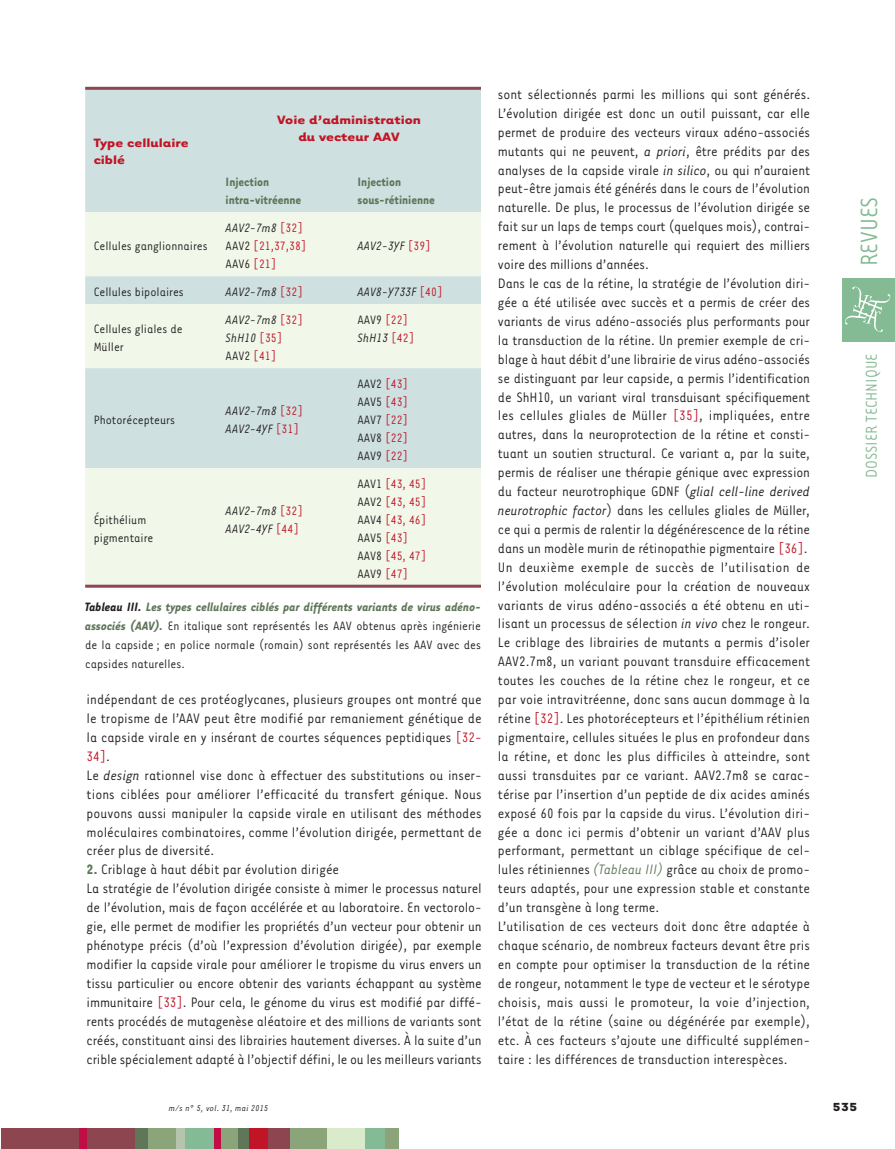
<style>
.page{position:relative;width:895px;height:1149px;background:#fff}
.page>*{position:absolute;margin:0;border:0;box-sizing:border-box;transform-origin:0 0}
.t1{font:27px "Tarzana Narrow";color:#84ba94}
.t2{font:18px "Tarzana Narrow";color:#84ba94}
.t3{font:15.75px/18.9px "Tarzana Narrow";color:#231f20}
.t4{font:13.95px/18px "Tarzana Narrow";color:#231f20}
.t5{font:italic 13.95px/18px "Tarzana Narrow";color:#231f20}
.t6{font:13.95px/18px "Tarzana Narrow";color:#c11527}
.t7{font:700 13.95px/16.8px "Tarzana Wide";color:#c11527}
.t8{font:700 13.95px/18px "Tarzana Narrow";color:#5f7659}
.t9{font:700 13.5px "Tarzana Wide";color:#231f20}
.t10{font:italic 9.75px "Tarzana Narrow";letter-spacing:.025em;color:#231f20}
.s1{font-style:italic;color:#231f20}
.s2{color:#231f20}
.s3{font-style:normal;color:#c11527}
.s4{font-style:normal}
.s5{color:#c11527}
.s6{font-weight:700;font-style:italic}
.s7{font-weight:700;font-style:italic;color:#5f7659}
.s8{font-style:italic}
.s9{font-weight:700;color:#5a7755}
.s10{font-style:italic;color:#5f7659}
</style>
<div class="page">
<div style="left:2px;top:1128px;width:134px;height:20px;background:#8d454f"></div>
<div style="left:236px;top:1128px;width:14px;height:20px;background:#5f7659"></div>
<div style="left:80px;top:1128px;width:7px;height:20px;background:#c10d45"></div>
<div style="left:135px;top:1128px;width:21px;height:20px;background:#5f7659"></div>
<div style="left:148px;top:1128px;width:30px;height:20px;background:#8ba479"></div>
<div style="left:177px;top:1128px;width:8px;height:20px;background:#b6c4ad"></div>
<div style="left:185px;top:1128px;width:29px;height:20px;background:#84ba95"></div>
<div style="left:219px;top:1128px;width:18px;height:20px;background:#8ba479"></div>
<div style="left:214px;top:1128px;width:6px;height:20px;background:#c10d45"></div>
<div style="left:250px;top:1128px;width:27px;height:20px;background:#c11527"></div>
<div style="left:288px;top:1128px;width:39px;height:20px;background:#8ba479"></div>
<div style="left:268px;top:1128px;width:21px;height:20px;background:#8d454f"></div>
<div style="left:327px;top:1128px;width:39px;height:20px;background:#daebcb"></div>
<div style="left:366px;top:1128px;width:20px;height:20px;background:#84ba95"></div>
<div style="left:385px;top:1128px;width:14px;height:20px;background:#8ba479"></div>
<div style="left:841px;top:277px;width:53px;height:64px;background:#84ba94"></div>
<svg style="left:845px;top:286px;width:45px;height:46px"></svg>
<div style="left:85px;top:90px;width:396px;height:122px;background:#cee0e0"></div>
<svg style="left:85px;top:212px;width:396px;height:372px;background:#e5efe6"></svg>
<hr style="left:85px;top:87px;width:396px;height:3px;background:#8d454f">
<hr style="left:85px;top:584px;width:396px;height:3px;background:#8d454f">
<p class="t7" style="left:94px;top:136px;width:96px">Type cellulaire ciblé</p>
<p class="t4" style="left:94px;top:238px;width:115px">Cellules ganglionnaires</p>
<p class="t7" style="left:277px;top:113px;width:145px;text-align:center">Voie d’administration du vecteur AAV</p>
<p class="t8" style="left:225px;top:174px;width:77px">Injection intra-vitréenne</p>
<p class="t8" style="left:357px;top:174px;width:79px">Injection sous-rétinienne</p>
<p class="t6" style="left:225px;top:220px;width:82px"><span class="s1">AAV2-7m8</span> [32]<br><span class="s2">AAV2</span> [21,37,38]<br><span class="s2">AAV6</span> [21]</p>
<p class="t5" style="left:357px;top:238px;width:75px">AAV2-3YF <span class="s3">[39]</span></p>
<p class="t4" style="left:94px;top:283px;width:92px">Cellules bipolaires</p>
<p class="t5" style="left:225px;top:283px;width:79px">AAV2-7m8 <span class="s3">[32]</span></p>
<p class="t5" style="left:357px;top:283px;width:87px">AAV8-Y733F <span class="s3">[40]</span></p>
<p class="t4" style="left:94px;top:320px;width:90px">Cellules gliales de<br>Müller</p>
<p class="t5" style="left:225px;top:311px;width:79px">AAV2-7m8 <span class="s3">[32]<br></span>ShH10 <span class="s3">[35]<br></span><span class="s4">AAV2</span> <span class="s3">[41]</span></p>
<p class="t6" style="left:357px;top:311px;width:58px"><span class="s2">AAV9</span> [22]<br><span class="s1">ShH13</span> [42]</p>
<p class="t4" style="left:94px;top:411px;width:83px">Photorécepteurs</p>
<p class="t5" style="left:225px;top:402px;width:79px">AAV2-7m8 <span class="s3">[32]<br></span>AAV2-4YF <span class="s3">[31]</span></p>
<p class="t4" style="left:357px;top:375px;width:52px;text-align:justify">AAV2 <span class="s5">[43] </span>AAV5 <span class="s5">[43] </span>AAV7 <span class="s5">[22] </span>AAV8 <span class="s5">[22] </span>AAV9 <span class="s5">[22]</span></p>
<p class="t6" style="left:357px;top:475px;width:70px"><span class="s2">AAV1</span> [43, 45]<br><span class="s2">AAV2</span> [43, 45]<br><span class="s2">AAV4</span> [43, 46]<br><span class="s2">AAV5</span> [43]<br><span class="s2">AAV8</span> [45, 47]<br><span class="s2">AAV9</span> [47]</p>
<p class="t4" style="left:85px;top:598px;width:397px;line-height:18.9px;text-align:justify"><span class="s6">Tableau III.</span> <span class="s7">Les types cellulaires ciblés par différents variants de virus adéno&shy;associés (AAV).</span> En italique sont représentés les AAV obtenus après ingénierie de la capside ; en police normale (romain) sont représentés les AAV avec des capsides naturelles.</p>
<p class="t4" style="left:94px;top:511px;width:61px">Épithélium pigmentaire</p>
<p class="t5" style="left:225px;top:502px;width:79px">AAV2-7m8 <span class="s3">[32]<br></span>AAV2-4YF <span class="s3">[44]</span></p>
<p class="t3" style="left:87px;top:691px;width:396px">indépendant de ces protéoglycanes, plusieurs groupes ont montré que le tropisme de l’AAV peut être modifié par remaniement génétique de la capside virale en y insérant de courtes séquences peptidiques <span class="s5">[32- 34]</span>.<br>Le <span class="s8">design</span> rationnel vise donc à effectuer des substitutions ou inser&shy;tions ciblées pour améliorer l’efficacité du transfert génique. Nous pouvons aussi manipuler la capside virale en utilisant des méthodes moléculaires combinatoires, comme l’évolution dirigée, permettant de créer plus de diversité.</p>
<p class="t3" style="left:87px;top:861px;width:396px"><span class="s9">2.</span> Criblage à haut débit par évolution dirigée<br>La stratégie de l’évolution dirigée consiste à mimer le processus naturel de l’évolution, mais de façon accélérée et au laboratoire. En vectorolo&shy;gie, elle permet de modifier les propriétés d’un vecteur pour obtenir un phénotype précis (d’où l’expression d’évolution dirigée), par exemple modifier la capside virale pour améliorer le tropisme du virus envers un tissu particulier ou encore obtenir des variants échappant au système immunitaire <span class="s5">[33]</span>. Pour cela, le génome du virus est modifié par diffé&shy;rents procédés de mutagenèse aléatoire et des millions de variants sont créés, constituant ainsi des librairies hautement diverses. À la suite d’un crible spécialement adapté à l’objectif défini, le ou les meilleurs variants</p>
<p class="t3" style="left:498px;top:86px;width:313px">sont sélectionnés parmi les millions qui sont générés.<br>L’évolution dirigée est donc un outil puissant, car elle permet de produire des vecteurs viraux adéno-associés mutants qui ne peuvent, <span class="s8">a priori</span>, être prédits par des analyses de la capside virale <span class="s8">in silico</span>, ou qui n’auraient peut-être jamais été générés dans le cours de l’évolution naturelle. De plus, le processus de l’évolution dirigée se fait sur un laps de temps court (quelques mois), contrai&shy;rement à l’évolution naturelle qui requiert des milliers voire des millions d’années.<br>Dans le cas de la rétine, la stratégie de l’évolution diri&shy;gée a été utilisée avec succès et a permis de créer des variants de virus adéno-associés plus performants pour la transduction de la rétine. Un premier exemple de cri&shy;blage à haut débit d’une librairie de virus adéno-associés se distinguant par leur capside, a permis l’identification de ShH10, un variant viral transduisant spécifiquement les cellules gliales de Müller <span class="s5">[35]</span>, impliquées, entre autres, dans la neuroprotection de la rétine et consti&shy;tuant un soutien structural. Ce variant a, par la suite, permis de réaliser une thérapie génique avec expression du facteur neurotrophique GDNF (<span class="s8">glial cell-line derived neurotrophic factor</span>) dans les cellules gliales de Müller, ce qui a permis de ralentir la dégénérescence de la rétine dans un modèle murin de rétinopathie pigmentaire <span class="s5">[36]</span>.<br>Un deuxième exemple de succès de l’utilisation de l’évolution moléculaire pour la création de nouveaux variants de virus adéno-associés a été obtenu en uti&shy;lisant un processus de sélection <span class="s8">in vivo</span> chez le rongeur.<br>Le criblage des librairies de mutants a permis d’isoler AAV2.7m8, un variant pouvant transduire efficacement toutes les couches de la rétine chez le rongeur, et ce par voie intravitréenne, donc sans aucun dommage à la rétine <span class="s5">[32]</span>. Les photorécepteurs et l’épithélium rétinien pigmentaire, cellules situées le plus en profondeur dans la rétine, et donc les plus difficiles à atteindre, sont aussi transduites par ce variant. AAV2.7m8 se carac&shy;térise par l’insertion d’un peptide de dix acides aminés exposé 60 fois par la capside du virus. L’évolution diri&shy;gée a donc ici permis d’obtenir un variant d’AAV plus performant, permettant un ciblage spécifique de cel&shy;lules rétiniennes <span class="s10">(Tableau III)</span> grâce au choix de promo&shy;teurs adaptés, pour une expression stable et constante d’un transgène à long terme.<br>L’utilisation de ces vecteurs doit donc être adaptée à chaque scénario, de nombreux facteurs devant être pris en compte pour optimiser la transduction de la rétine de rongeur, notamment le type de vecteur et le sérotype choisis, mais aussi le promoteur, la voie d’injection, l’état de la rétine (saine ou dégénérée par exemple), etc. À ces facteurs s’ajoute une difficulté supplémen&shy;taire : les différences de transduction interespèces.</p>
<h1 class="t1" style="left:860px;top:266px;width:71px;rotate:-90deg">REVUES</h1>
<p class="t2" style="left:865px;top:478px;width:126px;rotate:-90deg">DOSSIER TECHNIQUE</p>
<p class="t10" style="left:169px;top:1104px;width:101px">m/s n° 5, vol. 31, mai 2015</p>
<p class="t9" style="left:832px;top:1102px;width:26px">535</p>
</div>
